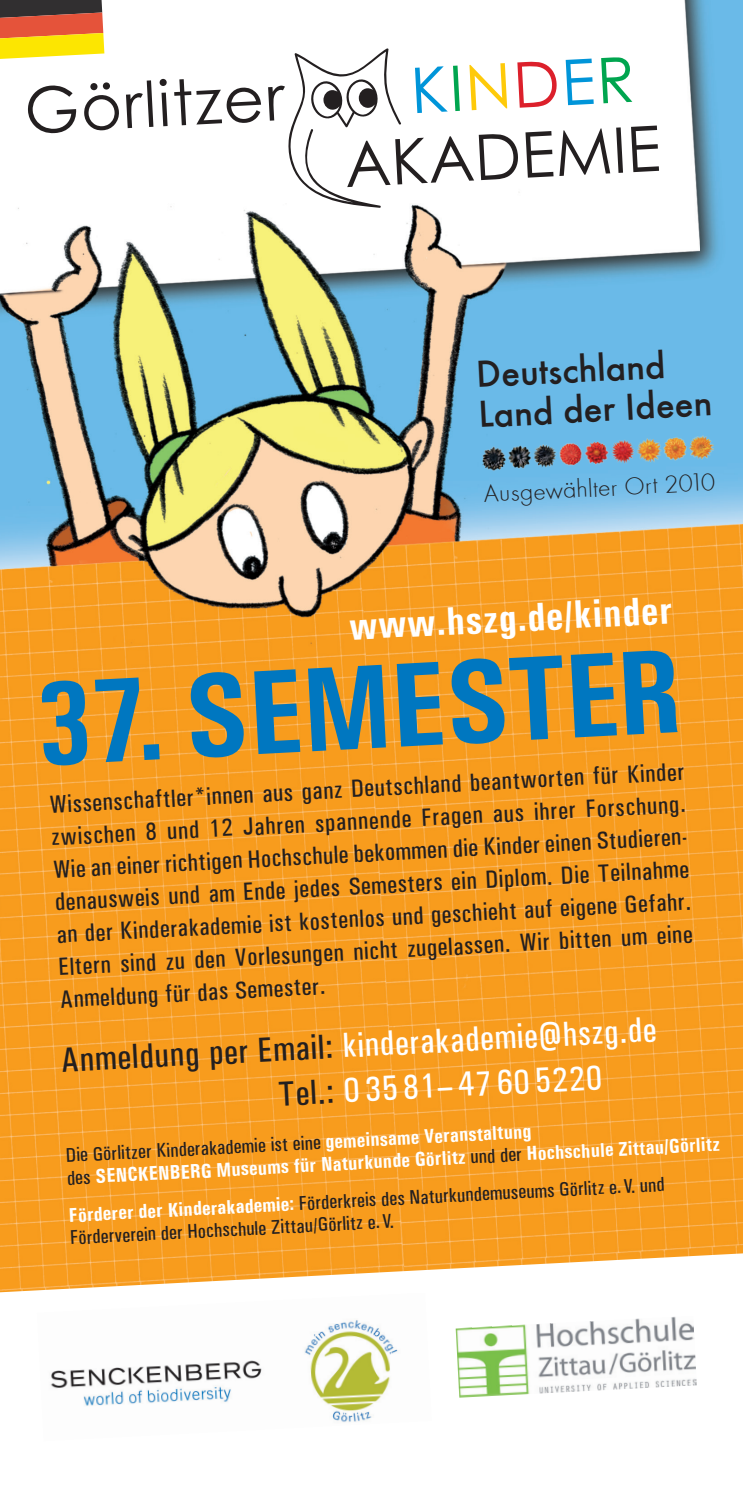
<style>
.page{position:relative;width:743px;height:1487px;background:#fff}
.page>*{position:absolute;margin:0;border:0;box-sizing:border-box;transform-origin:0 0}
.t1{font:700 condensed 120px "Univers";color:#0077c0}
.t2{font:700 condensed 40px "Univers";color:#fff}
.t3{font:500 38.75px/40px "Futura TEE";color:#231f20}
.t4{font:500 condensed 35px/45px "Univers";color:#fff}
.t5{font:25.75px "Futura TEE Ligh";color:#231f20}
.t6{font:500 condensed 25px/32.5px "Univers";color:#231f20}
.t7{font:700 condensed 20px/22.5px "Univers";color:#fff}
.t8{font:500 condensed 20px/22.5px "Univers";color:#231f20}
.s1{color:#231f20}
.s2{font-weight:500;color:#231f20}
.s3{font-weight:700;color:#fff}
</style>
<div class="page">
<img style="left:0;top:0;width:742px;height:1252px">
<svg style="left:27px;top:84px;width:50px;height:50px"></svg>
<svg style="left:83px;top:82px;width:37px;height:49px"></svg>
<svg style="left:126px;top:80px;width:27px;height:48px"></svg>
<svg style="left:159px;top:79px;width:103px;height:47px"></svg>
<svg style="left:268px;top:48px;width:391px;height:165px"></svg>
<svg style="left:0;top:1252px;width:742px;height:146px"></svg>
<img style="left:37px;top:1292px;width:394px;height:130px">
<img style="left:455px;top:1315px;width:241px;height:82px">
<img style="left:481px;top:421px;width:233px;height:56px">
<svg style="left:0;top:0;width:104px;height:60px;background:#c28933"></svg>
<h3 class="t3" style="left:475px;top:354px;width:236px;rotate:-3deg">Deutschland<br>Land der Ideen</h3>
<p class="t5" style="left:483px;top:479px;width:233px;rotate:-3deg">Ausgewählter Ort 2010</p>
<h2 class="t2" style="left:348px;top:602px;width:325px;rotate:-3deg">www.hszg.de/kinder</h2>
<h1 class="t1" style="left:32px;top:652px;width:646px;rotate:-3deg">37. SEMESTER</h1>
<p class="t6" style="left:49px;top:788px;width:643px;rotate:-3deg">Wissenschaftler*innen aus ganz Deutschland beantworten für Kinder zwischen 8 und 12 Jahren spannende Fragen aus ihrer Forschung.<br>Wie an einer richtigen Hochschule bekommen die Kinder einen Studieren&shy;denausweis und am Ende jedes Semesters ein Diplom. Die Teilnahme an der Kinderakademie ist kostenlos und geschieht auf eigene Gefahr.<br>Eltern sind zu den Vorlesungen nicht zugelassen. Wir bitten um eine Anmeldung für das Semester.</p>
<h3 class="t4" style="left:274px;top:1026px;width:382px;text-indent:-215px;rotate:-3deg"><span class="s1">Anmeldung per Email:</span> kinderakademie@hszg.de<br><span class="s1">Tel.:</span> 0 35 81– 47 60 5220</h3>
<p class="t7" style="left:65px;top:1143px;width:654px;rotate:-3deg"><span class="s2">Die Görlitzer Kinderakademie ist eine</span> gemeinsame Veranstaltung<br><span class="s2">des</span> SENCKENBERG Museums für Naturkunde Görlitz <span class="s2">und der</span> Hochschule Zittau/Görlitz</p>
<p class="t8" style="left:68px;top:1203px;width:597px;rotate:-3deg"><span class="s3">Förderer der Kinderakademie:</span> Förderkreis des Naturkundemuseums Görlitz e. V. und<br>Förderverein der Hochschule Zittau/Görlitz e. V.</p>
</div>
